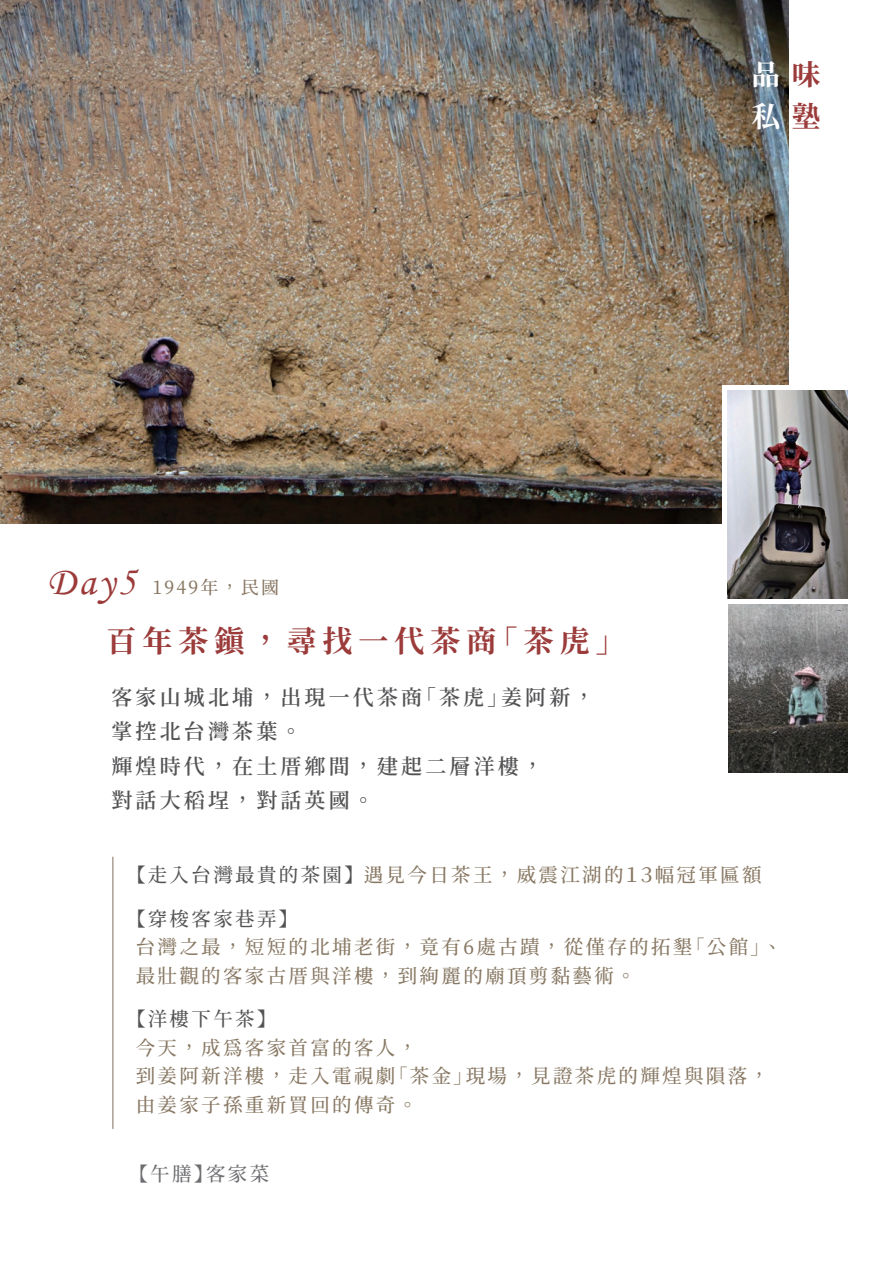
<style>
.page{position:relative;width:893px;height:1263px;background:#fff}
.page>*{position:absolute;margin:0;border:0;box-sizing:border-box;transform-origin:0 0}
.t1{font:40.5px "Monotype Corsiva";color:#9b3b3a}
.t2{font:30px "Gen Yo Min TW B";letter-spacing:.2em;color:#9b3b3a}
.t3{font:28.65px/42px "Gen Yo Min TW B";color:#fff}
.t4{font:600 21px/34.5px "Gen Yo Min TW";letter-spacing:.15em;color:#535355}
.t5{font:19.5px/28.5px "Gen Yo Min TW M";letter-spacing:.12em;color:#887863}
.t6{font:19.5px "Gen Yo Min TW M";letter-spacing:.12em;color:#535355}
.t7{font:19.5px "Gen Yo Min TW M";color:#6c6d70}
.t8{font:18px "Gen Yo Min TW M";letter-spacing:.12em;color:#887863}
.s1{color:#9b3b3a}
.s2{color:#535355}
</style>
<div class="page">
<img style="left:0;top:0;width:788px;height:524px">
<div style="left:722px;top:385px;width:127px;height:166px;background:linear-gradient(to right,#fff,#fff)"></div>
<img style="left:728px;top:390px;width:119px;height:209px">
<img style="left:729px;top:604px;width:119px;height:168px">
<hr style="left:112px;top:857px;width:1px;height:272px;background:#9b8679">
<h3 class="t3" style="left:752px;top:54px;width:70px">品<span class="s1">味</span>私<span class="s1">塾</span></h3>
<h1 class="t1" style="left:47px;top:557px;width:90px">Day5</h1>
<p class="t8" style="left:152px;top:577px;width:128px">1949年，民國</p>
<h2 class="t2" style="left:107px;top:624px;width:506px">百年茶鎭，尋找一代茶商「茶虎」</h2>
<p class="t4" style="left:111px;top:680px;width:484px">客家山城北埔，出現一代茶商「茶虎」姜阿新，掌控北台灣茶葉。<br>輝煌時代，在土厝鄉間，建起二層洋樓，<br>對話大稻埕，對話英國。</p>
<p class="t5" style="left:136px;top:861px;width:627px"><span class="s2">【走入台灣最貴的茶園】</span> 遇見今日茶王，威震江湖的１３幅冠軍匾額</p>
<p class="t6" style="left:136px;top:908px;width:154px">【穿梭客家巷弄】</p>
<p class="t5" style="left:136px;top:933px;width:648px">台灣之最，短短的北埔老街，竟有6處古蹟，從僅存的拓墾「公館」、最壯觀的客家古厝與洋樓，到絢麗的廟頂剪黏藝術。</p>
<p class="t6" style="left:136px;top:1008px;width:133px">【洋樓下午茶】</p>
<p class="t5" style="left:136px;top:1034px;width:635px">今天，成為客家首富的客人，<br>到姜阿新洋樓，走入電視劇「茶金」現場，見證茶虎的輝煌與隕落，由姜家子孫重新買回的傳奇。</p>
<p class="t7" style="left:138px;top:1163px;width:133px">【午膳】客家菜</p>
</div>
